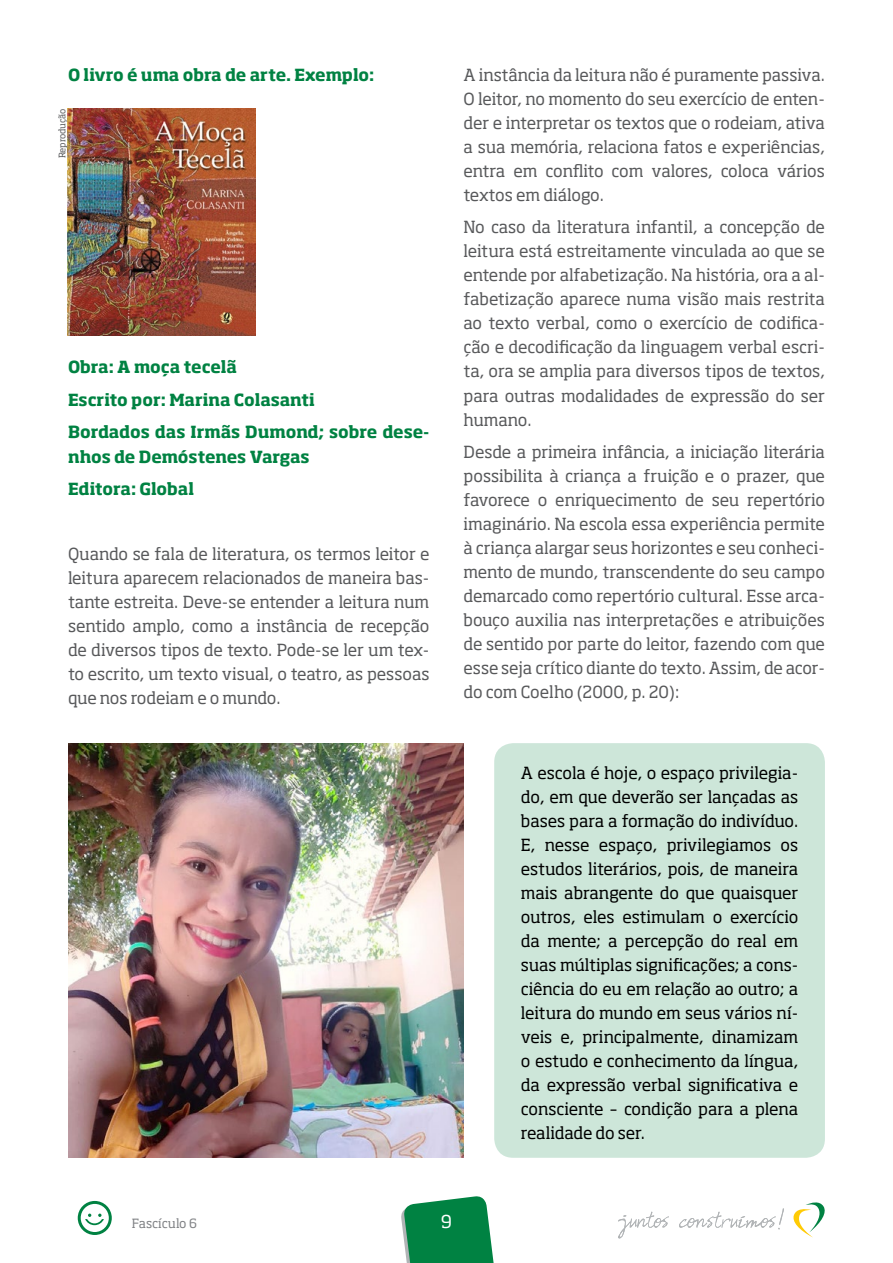
<style>
.page{position:relative;width:893px;height:1263px;background:#fff}
.page>*{position:absolute;margin:0;border:0;box-sizing:border-box;transform-origin:0 0}
.t1{font:17.7px "Soho Std";color:#fff}
.t2{font:16.5px/24px "Soho Std";letter-spacing:-.01em;color:#58595b;text-align:justify}
.t3{font:16.5px/24px "Soho Std";letter-spacing:-.015em;color:#000;text-align:justify}
.t4{font:700 16.5px/32.5px "Soho Std";letter-spacing:-.005em;color:#008242}
.t5{font:12.6px "Soho Std";letter-spacing:-.01em;color:#808285}
.t6{font:9px "Soho Std";letter-spacing:-.025em;color:#58595b}
</style>
<div class="page">
<svg style="left:401px;top:1196px;width:93px;height:67px;background:#28945f"></svg>
<svg style="left:793px;top:1202px;width:32px;height:35px"></svg>
<svg style="left:618px;top:1208px;width:166px;height:30px"></svg>
<svg style="left:78px;top:1201px;width:34px;height:34px"></svg>
<img style="left:68px;top:743px;width:395px;height:415px">
<img style="left:68px;top:108px;width:187px;height:228px">
<div style="left:494px;top:743px;width:331px;height:415px;background:#cde6d9;border-radius:19px"></div>
<p class="t4" style="left:68px;top:58px;width:308px">O livro é uma obra de arte. Exemplo:</p>
<p class="t6" style="left:57px;top:158px;width:51px;rotate:-90deg">Reprodução</p>
<p class="t4" style="left:68px;top:351px;width:363px">Obra: A moça tecelã<br>Escrito por: Marina Colasanti<br>Bordados das Irmãs Dumond; sobre dese-</p>
<p class="t4" style="left:68px;top:440px;width:243px">nhos de Demóstenes Vargas<br>Editora: Global</p>
<p class="t2" style="left:68px;top:542px;width:363px">Quando se fala de literatura, os termos leitor e leitura aparecem relacionados de maneira bas&shy;tante estreita. Deve-se entender a leitura num sentido amplo, como a instância de recepção de diversos tipos de texto. Pode-se ler um tex&shy;to escrito, um texto visual, o teatro, as pessoas que nos rodeiam e o mundo.</p>
<p class="t2" style="left:463px;top:63px;width:363px">A instância da leitura não é puramente passiva.<br>O leitor, no momento do seu exercício de enten&shy;der e interpretar os textos que o rodeiam, ativa a sua memória, relaciona fatos e experiências, entra em conflito com valores, coloca vários textos em diálogo.</p>
<p class="t2" style="left:463px;top:215px;width:363px">No caso da literatura infantil, a concepção de leitura está estreitamente vinculada ao que se entende por alfabetização. Na história, ora a al&shy;fabetização aparece numa visão mais restrita ao texto verbal, como o exercício de codifica&shy;ção e decodificação da linguagem verbal escri&shy;ta, ora se amplia para diversos tipos de textos, para outras modalidades de expressão do ser humano.</p>
<p class="t2" style="left:463px;top:440px;width:363px">Desde a primeira infância, a iniciação literária possibilita à criança a fruição e o prazer, que favorece o enriquecimento de seu repertório imaginário. Na escola essa experiência permite à criança alargar seus horizontes e seu conheci&shy;mento de mundo, transcendente do seu campo demarcado como repertório cultural. Esse arca&shy;bouço auxilia nas interpretações e atribuições de sentido por parte do leitor, fazendo com que esse seja crítico diante do texto. Assim, de acor&shy;do com Coelho (2000, p. 20):</p>
<p class="t3" style="left:521px;top:761px;width:279px">A escola é hoje, o espaço privilegia&shy;do, em que deverão ser lançadas as bases para a formação do indivíduo.<br>E, nesse espaço, privilegiamos os estudos literários, pois, de maneira mais abrangente do que quaisquer outros, eles estimulam o exercício da mente; a percepção do real em suas múltiplas significações; a cons&shy;ciência do eu em relação ao outro; a leitura do mundo em seus vários ní&shy;veis e, principalmente, dinamizam o estudo e conhecimento da língua, da expressão verbal significativa e consciente – condição para a plena realidade do ser.</p>
<p class="t5" style="left:132px;top:1215px;width:67px">Fascículo 6</p>
<p class="t1" style="left:441px;top:1210px;width:13px">9</p>
</div>
